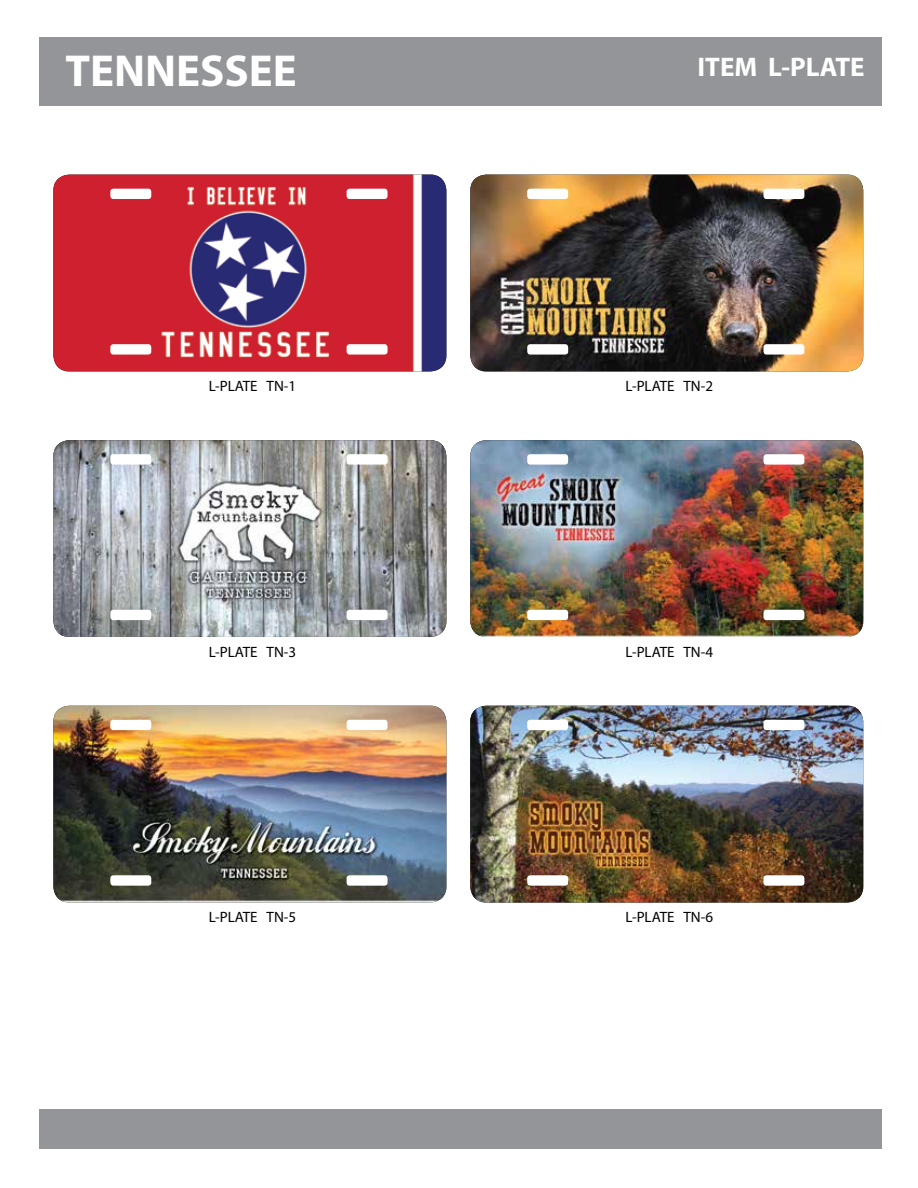
<style>
.page{position:relative;width:918px;height:1188px;background:#fff}
.page>*{position:absolute;margin:0;border:0;box-sizing:border-box;transform-origin:0 0}
.t1{font:700 45px "Myriad Pro";color:#fff}
.t2{font:700 27px "Myriad Pro";color:#fff}
.t3{font:15px "Myriad Pro";color:#000}
</style>
<div class="page">
<img style="left:53px;top:175px;width:393px;height:196px">
<img style="left:53px;top:440px;width:393px;height:197px">
<img style="left:53px;top:706px;width:393px;height:196px">
<img style="left:470px;top:175px;width:393px;height:196px">
<img style="left:470px;top:440px;width:393px;height:197px">
<img style="left:470px;top:706px;width:393px;height:196px">
<div style="left:39px;top:37px;width:842px;height:69px;background:#939598"></div>
<div style="left:39px;top:1109px;width:842px;height:40px;background:#939598"></div>
<div style="left:110px;top:189px;width:41px;height:10px;background:#fff;border-radius:3px"></div>
<div style="left:110px;top:344px;width:41px;height:11px;background:#fff;border-radius:3px"></div>
<div style="left:347px;top:189px;width:41px;height:10px;background:#fff;border-radius:3px"></div>
<div style="left:347px;top:344px;width:41px;height:11px;background:#fff;border-radius:3px"></div>
<div style="left:110px;top:454px;width:41px;height:11px;background:#fff;border-radius:3px"></div>
<div style="left:110px;top:610px;width:41px;height:10px;background:#fff;border-radius:3px"></div>
<div style="left:347px;top:454px;width:41px;height:11px;background:#fff;border-radius:3px"></div>
<div style="left:347px;top:610px;width:41px;height:10px;background:#fff;border-radius:3px"></div>
<div style="left:110px;top:720px;width:41px;height:10px;background:#fff;border-radius:3px"></div>
<div style="left:110px;top:875px;width:41px;height:11px;background:#fff;border-radius:3px"></div>
<div style="left:347px;top:720px;width:41px;height:10px;background:#fff;border-radius:3px"></div>
<div style="left:347px;top:875px;width:41px;height:11px;background:#fff;border-radius:3px"></div>
<div style="left:527px;top:189px;width:41px;height:10px;background:#fff;border-radius:3px"></div>
<div style="left:527px;top:344px;width:41px;height:11px;background:#fff;border-radius:3px"></div>
<div style="left:763px;top:189px;width:41px;height:10px;background:#fff;border-radius:3px"></div>
<div style="left:763px;top:344px;width:41px;height:11px;background:#fff;border-radius:3px"></div>
<div style="left:527px;top:454px;width:41px;height:11px;background:#fff;border-radius:3px"></div>
<div style="left:527px;top:610px;width:41px;height:10px;background:#fff;border-radius:3px"></div>
<div style="left:763px;top:454px;width:41px;height:11px;background:#fff;border-radius:3px"></div>
<div style="left:763px;top:610px;width:41px;height:10px;background:#fff;border-radius:3px"></div>
<div style="left:527px;top:720px;width:41px;height:10px;background:#fff;border-radius:3px"></div>
<div style="left:527px;top:875px;width:41px;height:11px;background:#fff;border-radius:3px"></div>
<div style="left:763px;top:720px;width:41px;height:10px;background:#fff;border-radius:3px"></div>
<div style="left:763px;top:875px;width:41px;height:11px;background:#fff;border-radius:3px"></div>
<h1 class="t1" style="left:65px;top:42px;width:233px">TENNESSEE</h1>
<h2 class="t2" style="left:698px;top:49px;width:168px">ITEM L-PLATE</h2>
<p class="t3" style="left:209px;top:377px;width:89px">L-PLATE TN-1</p>
<p class="t3" style="left:626px;top:377px;width:89px">L-PLATE TN-2</p>
<p class="t3" style="left:209px;top:642px;width:89px">L-PLATE TN-3</p>
<p class="t3" style="left:626px;top:642px;width:89px">L-PLATE TN-4</p>
<p class="t3" style="left:209px;top:908px;width:89px">L-PLATE TN-5</p>
<p class="t3" style="left:626px;top:908px;width:89px">L-PLATE TN-6</p>
</div>
